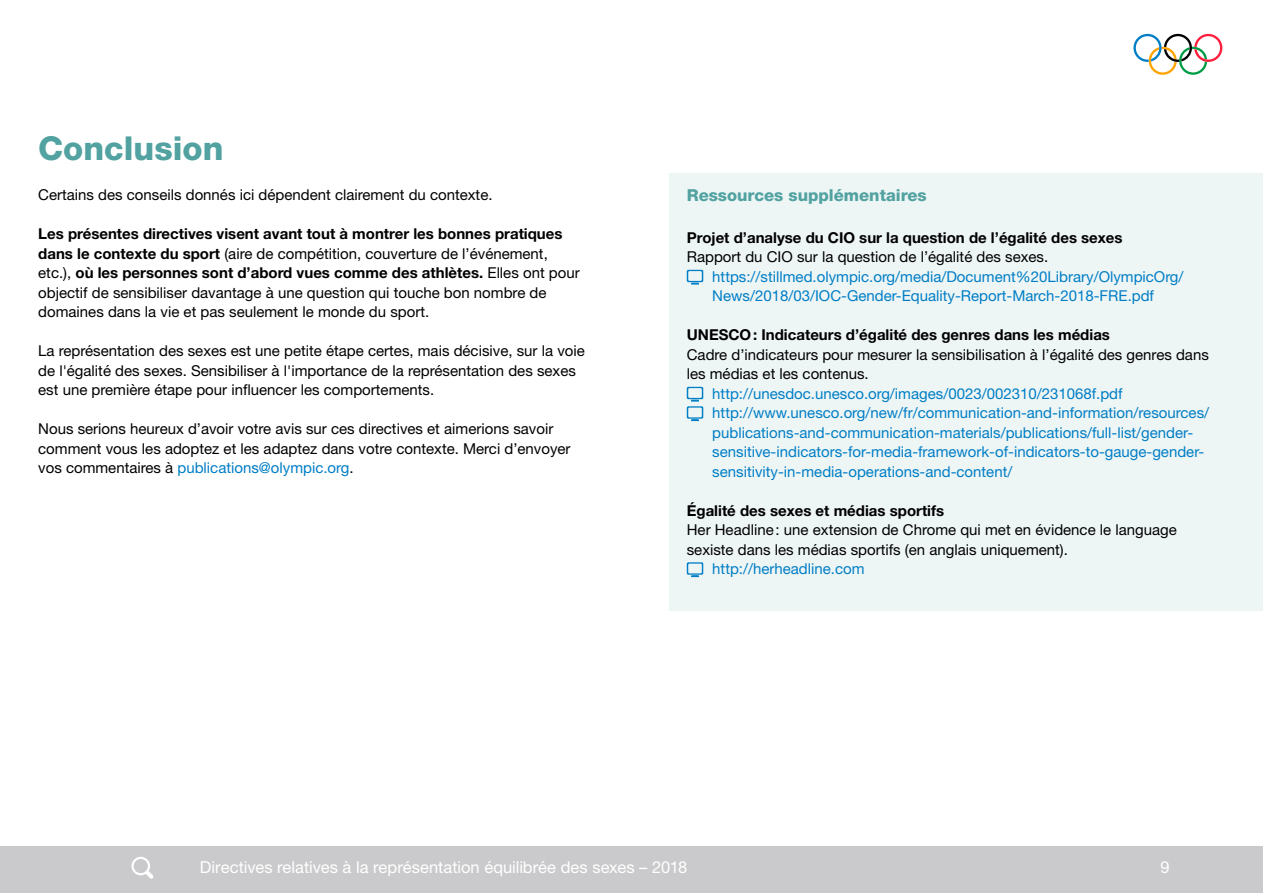
<style>
.page{position:relative;width:1263px;height:893px;background:#fff}
.page>*{position:absolute;margin:0;border:0;box-sizing:border-box;transform-origin:0 0}
.t1{font:800 33px "Helvetica Neue LT Std";color:#51a2a0}
.t2{font:16.5px "Helvetica Neue LT Std";color:#fff}
.t3{font:800 16.5px "Helvetica Neue LT Std";color:#51a2a0}
.t4{font:15px/19.5px "Helvetica Neue LT Std";color:#000}
.t5{font:15px/19.5px "Helvetica Neue LT Std";color:#007ec6}
.t6{font:700 15px "Helvetica Neue LT Std";color:#000}
.s1{font-weight:700}
.s2{color:#007ec6}
</style>
<div class="page">
<div style="left:670px;top:173px;width:593px;height:438px;background:#eef5f5"></div>
<svg style="left:687px;top:270px;width:16px;height:15px"></svg>
<svg style="left:687px;top:387px;width:16px;height:34px"></svg>
<svg style="left:687px;top:562px;width:16px;height:15px"></svg>
<div style="left:0;top:846px;width:1263px;height:47px;background:#cacacc"></div>
<svg style="left:1133px;top:34px;width:89px;height:41px"></svg>
<svg style="left:131px;top:857px;width:23px;height:22px"></svg>
<h1 class="t1" style="left:38px;top:128px;width:187px">Conclusion</h1>
<p class="t4" style="left:38px;top:185px;width:453px">Certains des conseils donnés ici dépendent clairement du contexte.</p>
<p class="t4" style="left:38px;top:224px;width:543px"><span class="s1">Les présentes directives visent avant tout à montrer les bonnes pratiques dans le contexte du sport</span> (aire de compétition, couverture de l’événement, etc.), <span class="s1">où les personnes sont d’abord vues comme des athlètes.</span> Elles ont pour objectif de sensibiliser davantage à une question qui touche bon nombre de domaines dans la vie et pas seulement le monde du sport.</p>
<p class="t4" style="left:38px;top:341px;width:548px">La représentation des sexes est une petite étape certes, mais décisive, sur la voie de l'égalité des sexes. Sensibiliser à l'importance de la représentation des sexes est une première étape pour influencer les comportements.</p>
<p class="t4" style="left:38px;top:419px;width:534px">Nous serions heureux d’avoir votre avis sur ces directives et aimerions savoir comment vous les adoptez et les adaptez dans votre contexte. Merci d’envoyer vos commentaires à <span class="s2">publications@olympic.org</span>.</p>
<p class="t3" style="left:687px;top:186px;width:241px">Ressources supplémentaires</p>
<p class="t6" style="left:687px;top:228px;width:437px">Projet d’analyse du CIO sur la question de l’égalité des sexes</p>
<p class="t4" style="left:687px;top:247px;width:360px">Rapport du CIO sur la question de l’égalité des sexes.</p>
<p class="t5" style="left:712px;top:266px;width:473px">https://stillmed.olympic.org/media/Document%20Library/OlympicOrg/<br>News/2018/03/IOC-Gender-Equality-Report-March-2018-FRE. pdf</p>
<p class="t6" style="left:687px;top:325px;width:425px">UNESCO: Indicateurs d’égalité des genres dans les médias</p>
<p class="t4" style="left:687px;top:344px;width:524px">Cadre d’indicateurs pour mesurer la sensibilisation à l’égalité des genres dans les médias et les contenus.</p>
<p class="t5" style="left:712px;top:383px;width:498px">http://unesdoc. unesco. org/images/0023/002310/231068f. pdf<br>http://www. unesco. org/new/fr/communication-and-information/resources/ publications-and-communication-materials/publications/full-list/gender&shy;sensitive-indicators-for-media-framework-of-indicators-to-gauge-gender&shy;sensitivity-in-media-operations-and-content/</p>
<p class="t6" style="left:687px;top:501px;width:259px">Égalité des sexes et médias sportifs</p>
<p class="t4" style="left:687px;top:520px;width:492px">Her Headline: une extension de Chrome qui met en évidence le language sexiste dans les médias sportifs (en anglais uniquement).</p>
<p class="t5" style="left:712px;top:559px;width:154px">http://herheadline.com</p>
<p class="t2" style="left:200px;top:858px;width:489px">Directives relatives à la représentation équilibrée des sexes – 2018</p>
<p class="t2" style="left:1160px;top:858px;width:11px">9</p>
</div>
